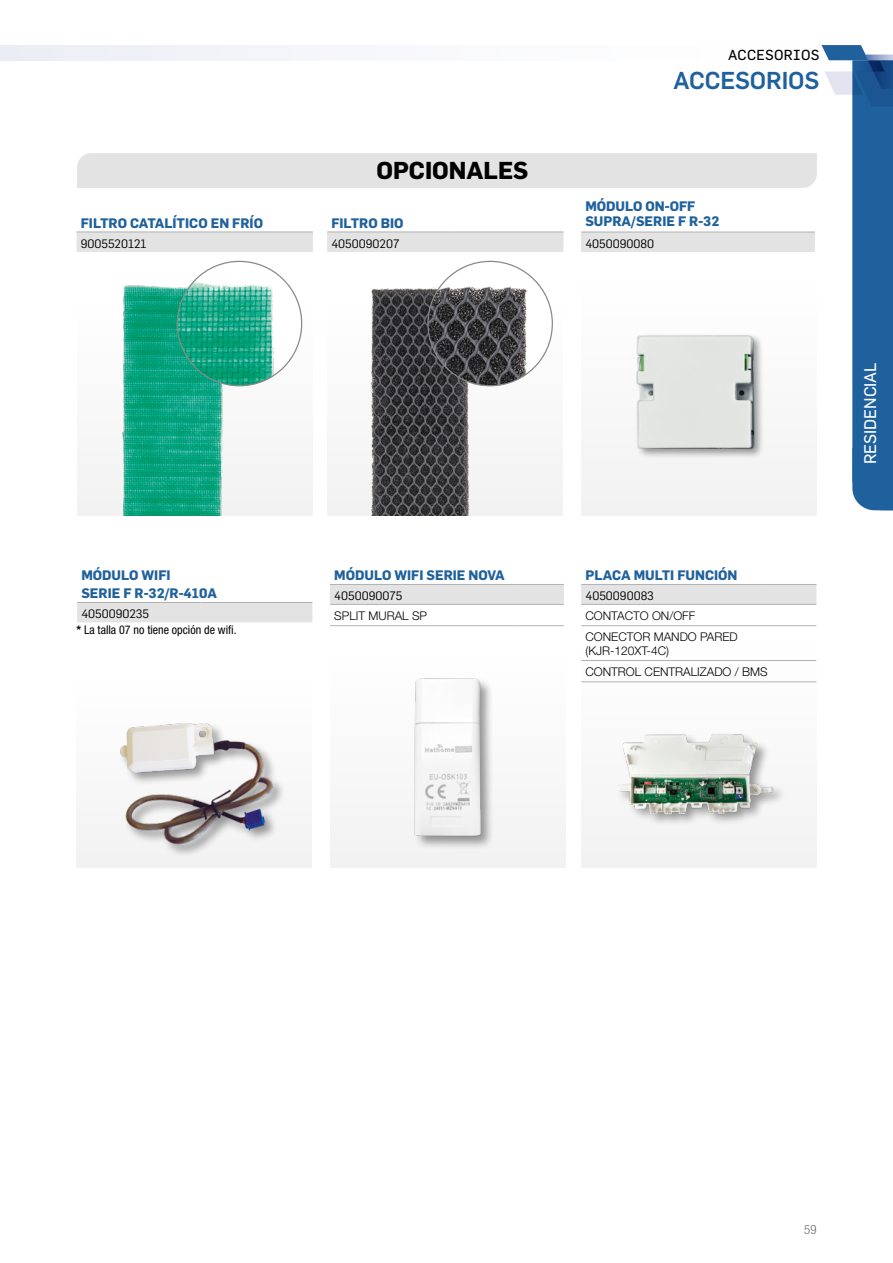
<style>
.page{position:relative;width:893px;height:1263px;background:#fff}
.page>*{position:absolute;margin:0;border:0;box-sizing:border-box;transform-origin:0 0}
.t1{font:500 24px "Flama";letter-spacing:-.005em;color:#1f619c}
.t2{font:700 24px "Flama";color:#000}
.t3{font:16.5px "Flama Basic";color:#fff}
.t4{font:14.25px "Flama";letter-spacing:.02em;color:#000}
.t5{font:700 13.5px/18px "Flama";color:#1f619c}
.t6{font:300 condensed 12.75px "Helvetica Neue LT Std";color:#706f6f}
.t7{font:300 12px/21.3px "Helvetica Neue LT Std";color:#000}
.t8{font:12px "Flama";color:#000}
.t9{font:condensed 12px "Helvetica Neue LT Std";color:#000}
.s1{font-weight:700}
</style>
<div class="page">
<div style="left:77px;top:680px;width:235px;height:188px;background:#fbfbfb"></div>
<div style="left:119px;top:722px;width:167px;height:135px;background:#000;opacity:.4"></div>
<img style="left:119px;top:722px;width:158px;height:127px">
<div style="left:77px;top:603px;width:235px;height:19px;background:#e3e3e3"></div>
<hr style="left:77px;top:602px;width:123px;height:1px;background:#b3b2b2">
<hr style="left:200px;top:602px;width:112px;height:1px;background:#b3b2b2">
<div style="left:330px;top:585px;width:234px;height:19px;background:#e3e3e3"></div>
<hr style="left:330px;top:584px;width:183px;height:1px;background:#b3b2b2">
<hr style="left:513px;top:584px;width:51px;height:1px;background:#b3b2b2">
<hr style="left:330px;top:604px;width:183px;height:1px;background:#b3b2b2">
<hr style="left:513px;top:604px;width:51px;height:1px;background:#b3b2b2">
<hr style="left:330px;top:625px;width:183px;height:1px;background:#b3b2b2">
<hr style="left:513px;top:625px;width:51px;height:1px;background:#b3b2b2">
<div style="left:330px;top:655px;width:235px;height:213px;background:#f2f2f2"></div>
<div style="left:414px;top:677px;width:80px;height:173px;background:#000;opacity:.4"></div>
<img style="left:411px;top:675px;width:77px;height:165px">
<img style="left:366px;top:510px;width:110px;height:5px">
<img style="left:120px;top:510px;width:106px;height:5px">
<svg style="left:0;top:45px;width:893px;height:465px"></svg>
<hr style="left:581px;top:232px;width:183px;height:1px;background:#b3b2b2">
<hr style="left:764px;top:232px;width:51px;height:1px;background:#b3b2b2">
<div style="left:581px;top:283px;width:235px;height:233px;background:#f2f2f2"></div>
<div style="left:635px;top:333px;width:130px;height:127px;background:#000;opacity:.4"></div>
<img style="left:635px;top:333px;width:122px;height:118px">
<div style="left:581px;top:646px;width:235px;height:222px;background:#fafafa"></div>
<div style="left:616px;top:733px;width:170px;height:94px;background:#000;opacity:.4"></div>
<img style="left:616px;top:733px;width:159px;height:83px">
<div style="left:581px;top:585px;width:235px;height:19px;background:#e3e3e3"></div>
<hr style="left:581px;top:584px;width:183px;height:1px;background:#b3b2b2">
<hr style="left:764px;top:584px;width:52px;height:1px;background:#b3b2b2">
<hr style="left:581px;top:682px;width:183px;height:1px;background:#b3b2b2">
<hr style="left:764px;top:682px;width:52px;height:1px;background:#b3b2b2">
<hr style="left:581px;top:604px;width:183px;height:1px;background:#b3b2b2">
<hr style="left:764px;top:604px;width:52px;height:1px;background:#b3b2b2">
<hr style="left:581px;top:625px;width:183px;height:1px;background:#b3b2b2">
<hr style="left:764px;top:625px;width:52px;height:1px;background:#b3b2b2">
<hr style="left:581px;top:660px;width:183px;height:1px;background:#b3b2b2">
<hr style="left:764px;top:660px;width:52px;height:1px;background:#b3b2b2">
<p class="t5" style="left:81px;top:213px;width:184px">FILTRO CATALÍTICO EN FRÍO</p>
<p class="t8" style="left:81px;top:235px;width:67px">9005520121</p>
<p class="t5" style="left:81px;top:565px;width:137px">MÓDULO WIFI<br>SERIE F R-32/R-410A</p>
<p class="t8" style="left:81px;top:606px;width:69px">4050090235</p>
<p class="t9" style="left:77px;top:623px;width:162px"><span class="s1">*</span> La talla 07 no tiene opción de wifi.</p>
<h1 class="t2" style="left:376px;top:153px;width:153px">OPCIONALES</h1>
<p class="t5" style="left:331px;top:213px;width:74px">FILTRO BIO</p>
<p class="t8" style="left:331px;top:235px;width:69px">4050090207</p>
<p class="t5" style="left:334px;top:565px;width:172px">MÓDULO WIFI SERIE NOVA</p>
<p class="t8" style="left:334px;top:588px;width:70px">4050090075</p>
<p class="t7" style="left:334px;top:605px;width:94px">SPLIT MURAL SP</p>
<p class="t4" style="left:728px;top:46px;width:93px">ACCESORIOS</p>
<h1 class="t1" style="left:674px;top:63px;width:147px">ACCESORIOS</h1>
<p class="t5" style="left:585px;top:198px;width:136px;line-height:15px">MÓDULO ON-OFF<br>SUPRA/SERIE F R-32</p>
<p class="t8" style="left:585px;top:235px;width:70px">4050090080</p>
<p class="t5" style="left:585px;top:565px;width:154px">PLACA MULTI FUNCIÓN</p>
<p class="t8" style="left:585px;top:588px;width:70px">4050090083</p>
<p class="t7" style="left:585px;top:605px;width:154px">CONTACTO ON/OFF<br>CONECTOR MANDO PARED</p>
<p class="t7" style="left:585px;top:640px;width:184px">(KJR-120XT-4C)<br>CONTROL CENTRALIZADO / BMS</p>
<p class="t3" style="left:859px;top:464px;width:103px;rotate:-90deg">RESIDENCIAL</p>
<p class="t6" style="left:804px;top:1222px;width:14px">59</p>
</div>
